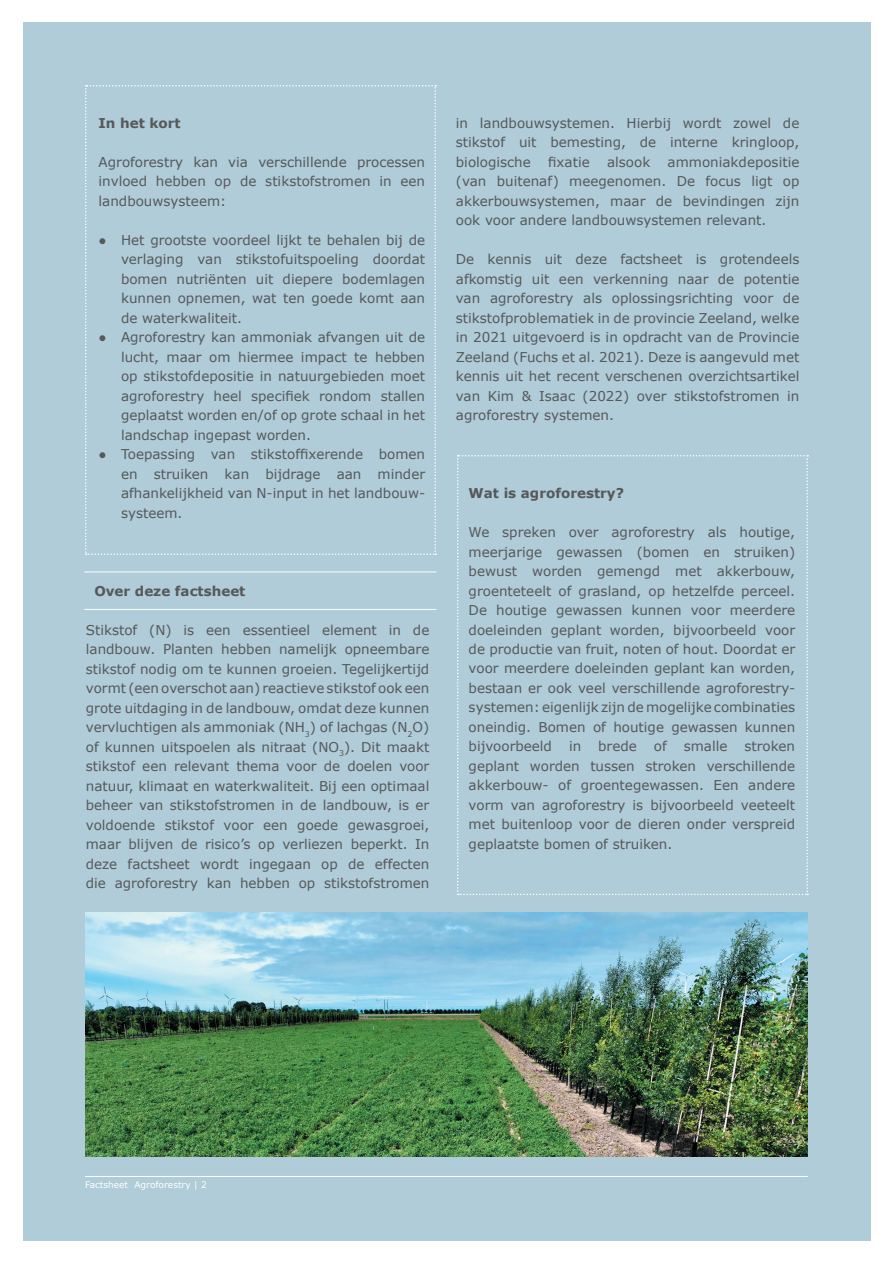
<style>
.page{position:relative;width:893px;height:1263px;background:#fff}
.page>*{position:absolute;margin:0;border:0;box-sizing:border-box;transform-origin:0 0}
.t1{font:13.5px/19.5px "Verdana";color:#57585a;text-align:justify}
.t2{font:700 13.5px "Verdana";color:#57585a}
.t3{font:9px "Verdana";color:#fff}
</style>
<div class="page">
<div style="left:24px;top:22px;width:847px;height:1219px;background:#afccd8"></div>
<hr style="left:85px;top:1176px;width:723px;height:1px;background:#fff">
<hr style="left:84px;top:572px;width:352px;height:1px;background:#fff">
<hr style="left:84px;top:609px;width:352px;height:1px;background:#fff">
<svg style="left:85px;top:85px;width:351px;height:470px"></svg>
<svg style="left:457px;top:455px;width:351px;height:440px"></svg>
<img style="left:85px;top:912px;width:723px;height:245px">
<p class="t2" style="left:99px;top:114px;width:84px">In het kort</p>
<p class="t1" style="left:99px;top:152px;width:328px">Agroforestry kan via verschillende processen invloed hebben op de stikstofstromen in een landbouwsysteem:</p>
<p class="t1" style="left:121px;top:230px;width:306px;text-indent:-22px">● Het grootste voordeel lijkt te behalen bij de verlaging van stikstofuitspoeling doordat bomen nutriënten uit diepere bodemlagen kunnen opnemen, wat ten goede komt aan de waterkwaliteit.</p>
<p class="t1" style="left:121px;top:328px;width:306px;text-indent:-22px">● Agroforestry kan ammoniak afvangen uit de lucht, maar om hiermee impact te hebben op stikstofdepositie in natuurgebieden moet agroforestry heel specifiek rondom stallen geplaatst worden en/of op grote schaal in het landschap ingepast worden.</p>
<p class="t1" style="left:121px;top:445px;width:306px;text-indent:-22px">● Toepassing van stikstoffixerende bomen en struiken kan bijdrage aan minder afhankelijkheid van N-input in het landbouw&shy;systeem.</p>
<p class="t2" style="left:94px;top:582px;width:153px">Over deze factsheet</p>
<p class="t1" style="left:86px;top:620px;width:345px">Stikstof (N) is een essentieel element in de landbouw. Planten hebben namelijk opneembare stikstof nodig om te kunnen groeien. Tegelijkertijd vormt (een overschot aan) reactieve stikstof ook een grote uitdaging in de landbouw, omdat deze kunnen vervluchtigen als ammoniak (NH<sub>3</sub>) of lachgas (N<sub>2</sub>O) of kunnen uitspoelen als nitraat (NO<sub>3</sub>). Dit maakt stikstof een relevant thema voor de doelen voor natuur, klimaat en waterkwaliteit. Bij een optimaal beheer van stikstofstromen in de landbouw, is er voldoende stikstof voor een goede gewasgroei, maar blijven de risico’s op verliezen beperkt. In deze factsheet wordt ingegaan op de effecten die agroforestry kan hebben op stikstofstromen</p>
<p class="t1" style="left:456px;top:113px;width:345px">in landbouwsystemen. Hierbij wordt zowel de stikstof uit bemesting, de interne kringloop, biologische</p>
<p class="t1" style="left:548px;top:152px;width:43px">fixatie</p>
<p class="t1" style="left:607px;top:152px;width:45px">alsook</p>
<p class="t1" style="left:456px;top:152px;width:345px;text-indent:212px">ammoniakdepositie (van buitenaf) meegenomen. De focus ligt op akkerbouwsystemen, maar de bevindingen zijn ook voor andere landbouwsystemen relevant.</p>
<p class="t1" style="left:456px;top:250px;width:345px">De kennis uit deze factsheet is grotendeels afkomstig uit een verkenning naar de potentie van agroforestry als oplossingsrichting voor de stikstofproblematiek in de provincie Zeeland, welke in 2021 uitgevoerd is in opdracht van de Provincie Zeeland (Fuchs et al. 2021). Deze is aangevuld met kennis uit het recent verschenen overzichtsartikel van Kim &amp; Isaac (2022) over stikstofstromen in agroforestry systemen.</p>
<p class="t2" style="left:469px;top:484px;width:157px">Wat is agroforestry?</p>
<p class="t1" style="left:469px;top:522px;width:328px">We spreken over agroforestry als houtige, meerjarige gewassen (bomen en struiken) bewust worden gemengd met akkerbouw, groenteteelt of grasland, op hetzelfde perceel.<br>De houtige gewassen kunnen voor meerdere doeleinden geplant worden, bijvoorbeeld voor de productie van fruit, noten of hout. Doordat er voor meerdere doeleinden geplant kan worden, bestaan er ook veel verschillende agroforestry&shy;systemen: eigenlijk zijn de mogelijke combinaties oneindig. Bomen of houtige gewassen kunnen bijvoorbeeld</p>
<p class="t1" style="left:569px;top:737px;width:14px">in</p>
<p class="t1" style="left:598px;top:737px;width:40px">brede</p>
<p class="t1" style="left:654px;top:737px;width:14px">of</p>
<p class="t1" style="left:684px;top:737px;width:45px">smalle</p>
<p class="t1" style="left:469px;top:737px;width:328px;text-indent:276px">stroken geplant worden tussen stroken verschillende akkerbouw- of groentegewassen. Een andere vorm van agroforestry is bijvoorbeeld veeteelt met buitenloop voor de dieren onder verspreid geplaatste bomen of struiken.</p>
<p class="t3" style="left:85px;top:1178px;width:123px">Factsheet Agroforestry | 2</p>
</div>
